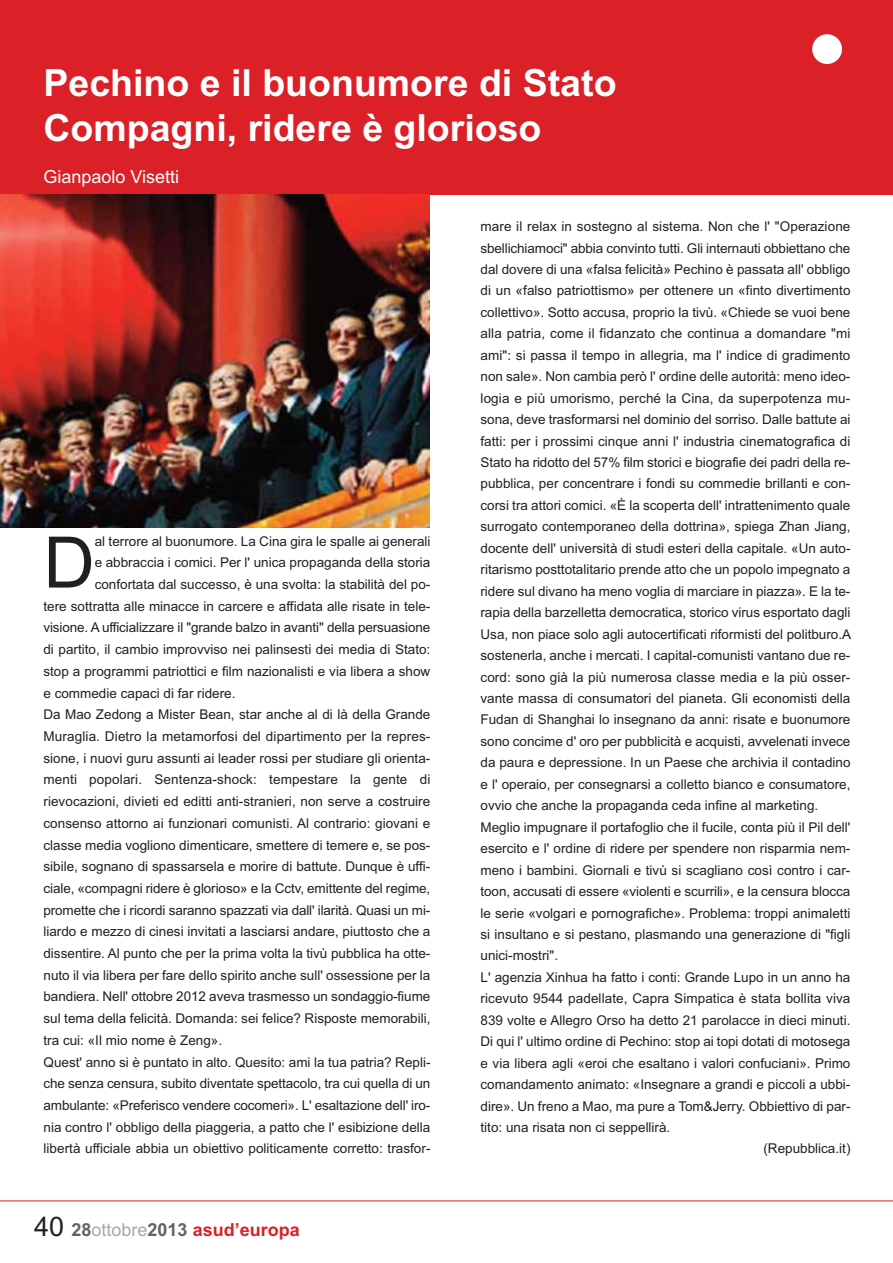
<style>
.page{position:relative;width:893px;height:1263px;background:#fff}
.page>*{position:absolute;margin:0;border:0;box-sizing:border-box;transform-origin:0 0}
.t1{font:71.1px "Arial";color:#231f20}
.t2{font:700 37.5px/45px "Arial";color:#fff}
.t3{font:700 18px "Arial";color:#db2028}
.t4{font:18px "Arial";color:#fff}
.t5{font:13.5px "Arial";color:#231f20}
.s1{font-weight:400;font-size:27px;color:#231f20}
.s2{color:#656262}
.s3{font-weight:400;color:#a9a7a6}
</style>
<div class="page">
<div style="left:0;top:0;width:892px;height:194px;background:#db2028"></div>
<div style="left:812px;top:34px;width:30px;height:30px;background:#fff;border-radius:50%"></div>
<hr style="left:0;top:1201px;width:892px;height:1px;background:#db2028">
<img style="left:0;top:194px;width:429px;height:333px">
<h2 class="t2" style="left:43px;top:64px;width:574px">Pechino e il buonumore di Stato<br>Compagni, ridere è glorioso</h2>
<h3 class="t4" style="left:43px;top:171px;width:137px">Gianpaolo Visetti</h3>
<h1 class="t1" style="left:43px;top:537px;width:53px">D</h1>
<p class="t5" style="left:95px;top:536px;width:337px">al terrore al buonumore. La Cina gira le spalle ai generali</p>
<p class="t5" style="left:95px;top:558px;width:337px">e abbraccia i comici. Per l' unica propaganda della storia</p>
<p class="t5" style="left:95px;top:579px;width:337px">confortata dal successo, è una svolta: la stabilità del po-</p>
<p class="t5" style="left:43px;top:601px;width:388px">tere sottratta alle minacce in carcere e affidata alle risate in tele-</p>
<p class="t5" style="left:43px;top:623px;width:388px">visione. A ufficializzare il "grande balzo in avanti" della persuasione</p>
<p class="t5" style="left:43px;top:644px;width:388px">di partito, il cambio improvviso nei palinsesti dei media di Stato:</p>
<p class="t5" style="left:43px;top:666px;width:388px">stop a programmi patriottici e film nazionalisti e via libera a show</p>
<p class="t5" style="left:43px;top:688px;width:193px">e commedie capaci di far ridere.</p>
<p class="t5" style="left:43px;top:710px;width:388px">Da Mao Zedong a Mister Bean, star anche al di là della Grande</p>
<p class="t5" style="left:43px;top:731px;width:388px">Muraglia. Dietro la metamorfosi del dipartimento per la repres-</p>
<p class="t5" style="left:43px;top:753px;width:388px">sione, i nuovi guru assunti ai leader rossi per studiare gli orienta-</p>
<p class="t5" style="left:43px;top:775px;width:388px">menti popolari. Sentenza-shock: tempestare la gente di</p>
<p class="t5" style="left:43px;top:796px;width:388px">rievocazioni, divieti ed editti anti-stranieri, non serve a costruire</p>
<p class="t5" style="left:43px;top:818px;width:388px">consenso attorno ai funzionari comunisti. Al contrario: giovani e</p>
<p class="t5" style="left:43px;top:840px;width:388px">classe media vogliono dimenticare, smettere di temere e, se pos-</p>
<p class="t5" style="left:43px;top:862px;width:388px">sibile, sognano di spassarsela e morire di battute. Dunque è uffi-</p>
<p class="t5" style="left:43px;top:883px;width:388px">ciale, «compagni ridere è glorioso» e la Cctv, emittente del regime,</p>
<p class="t5" style="left:43px;top:905px;width:388px">promette che i ricordi saranno spazzati via dall' ilarità. Quasi un mi-</p>
<p class="t5" style="left:43px;top:927px;width:388px">liardo e mezzo di cinesi invitati a lasciarsi andare, piuttosto che a</p>
<p class="t5" style="left:43px;top:948px;width:388px">dissentire. Al punto che per la prima volta la tivù pubblica ha otte-</p>
<p class="t5" style="left:43px;top:970px;width:388px">nuto il via libera per fare dello spirito anche sull' ossessione per la</p>
<p class="t5" style="left:44px;top:992px;width:388px">bandiera. Nell' ottobre 2012 aveva trasmesso un sondaggio-fiume</p>
<p class="t5" style="left:44px;top:1014px;width:388px">sul tema della felicità. Domanda: sei felice? Risposte memorabili,</p>
<p class="t5" style="left:44px;top:1035px;width:180px">tra cui: «Il mio nome è Zeng».</p>
<p class="t5" style="left:44px;top:1057px;width:388px">Quest' anno si è puntato in alto. Quesito: ami la tua patria? Repli-</p>
<p class="t5" style="left:44px;top:1079px;width:388px">che senza censura, subito diventate spettacolo, tra cui quella di un</p>
<p class="t5" style="left:44px;top:1100px;width:388px">ambulante: «Preferisco vendere cocomeri». L' esaltazione dell' iro-</p>
<p class="t5" style="left:44px;top:1122px;width:388px">nia contro l' obbligo della piaggeria, a patto che l' esibizione della</p>
<p class="t5" style="left:44px;top:1144px;width:388px">libertà ufficiale abbia un obiettivo politicamente corretto: trasfor-</p>
<h3 class="t3" style="left:34px;top:1223px;width:267px"><span class="s1">40</span> <span class="s2">28</span><span class="s3">ottobre</span><span class="s2">2013</span> asud’europa</h3>
<p class="t5" style="left:480px;top:221px;width:371px">mare il relax in sostegno al sistema. Non che l' "Operazione</p>
<p class="t5" style="left:480px;top:243px;width:371px">sbellichiamoci" abbia convinto tutti. Gli internauti obbiettano che</p>
<p class="t5" style="left:480px;top:264px;width:371px">dal dovere di una «falsa felicità» Pechino è passata all' obbligo</p>
<p class="t5" style="left:480px;top:286px;width:371px">di un «falso patriottismo» per ottenere un «finto divertimento</p>
<p class="t5" style="left:480px;top:307px;width:371px">collettivo». Sotto accusa, proprio la tivù. «Chiede se vuoi bene</p>
<p class="t5" style="left:480px;top:329px;width:371px">alla patria, come il fidanzato che continua a domandare "mi</p>
<p class="t5" style="left:480px;top:350px;width:371px">ami": si passa il tempo in allegria, ma l' indice di gradimento</p>
<p class="t5" style="left:480px;top:372px;width:371px">non sale». Non cambia però l' ordine delle autorità: meno ideo-</p>
<p class="t5" style="left:480px;top:393px;width:371px">logia e più umorismo, perché la Cina, da superpotenza mu-</p>
<p class="t5" style="left:480px;top:414px;width:371px">sona, deve trasformarsi nel dominio del sorriso. Dalle battute ai</p>
<p class="t5" style="left:480px;top:436px;width:371px">fatti: per i prossimi cinque anni l' industria cinematografica di</p>
<p class="t5" style="left:480px;top:457px;width:371px">Stato ha ridotto del 57% film storici e biografie dei padri della re-</p>
<p class="t5" style="left:480px;top:479px;width:371px">pubblica, per concentrare i fondi su commedie brillanti e con-</p>
<p class="t5" style="left:480px;top:500px;width:371px">corsi tra attori comici. «È la scoperta dell' intrattenimento quale</p>
<p class="t5" style="left:480px;top:522px;width:371px">surrogato contemporaneo della dottrina», spiega Zhan Jiang,</p>
<p class="t5" style="left:480px;top:543px;width:371px">docente dell' università di studi esteri della capitale. «Un auto-</p>
<p class="t5" style="left:480px;top:565px;width:371px">ritarismo posttotalitario prende atto che un popolo impegnato a</p>
<p class="t5" style="left:480px;top:586px;width:371px">ridere sul divano ha meno voglia di marciare in piazza». E la te-</p>
<p class="t5" style="left:480px;top:608px;width:371px">rapia della barzelletta democratica, storico virus esportato dagli</p>
<p class="t5" style="left:480px;top:629px;width:372px">Usa, non piace solo agli autocertificati riformisti del politburo.A</p>
<p class="t5" style="left:480px;top:650px;width:371px">sostenerla, anche i mercati. I capital-comunisti vantano due re-</p>
<p class="t5" style="left:480px;top:672px;width:371px">cord: sono già la più numerosa classe media e la più osser-</p>
<p class="t5" style="left:480px;top:693px;width:371px">vante massa di consumatori del pianeta. Gli economisti della</p>
<p class="t5" style="left:480px;top:715px;width:371px">Fudan di Shanghai lo insegnano da anni: risate e buonumore</p>
<p class="t5" style="left:480px;top:736px;width:371px">sono concime d' oro per pubblicità e acquisti, avvelenati invece</p>
<p class="t5" style="left:480px;top:758px;width:371px">da paura e depressione. In un Paese che archivia il contadino</p>
<p class="t5" style="left:480px;top:779px;width:371px">e l' operaio, per consegnarsi a colletto bianco e consumatore,</p>
<p class="t5" style="left:480px;top:801px;width:339px">ovvio che anche la propaganda ceda infine al marketing.</p>
<p class="t5" style="left:480px;top:822px;width:371px">Meglio impugnare il portafoglio che il fucile, conta più il Pil dell'</p>
<p class="t5" style="left:480px;top:844px;width:371px">esercito e l' ordine di ridere per spendere non risparmia nem-</p>
<p class="t5" style="left:480px;top:865px;width:371px">meno i bambini. Giornali e tivù si scagliano così contro i car-</p>
<p class="t5" style="left:480px;top:886px;width:371px">toon, accusati di essere «violenti e scurrili», e la censura blocca</p>
<p class="t5" style="left:480px;top:908px;width:371px">le serie «volgari e pornografiche». Problema: troppi animaletti</p>
<p class="t5" style="left:480px;top:929px;width:371px">si insultano e si pestano, plasmando una generazione di "figli</p>
<p class="t5" style="left:480px;top:951px;width:79px">unici-mostri".</p>
<p class="t5" style="left:480px;top:972px;width:371px">L' agenzia Xinhua ha fatto i conti: Grande Lupo in un anno ha</p>
<p class="t5" style="left:480px;top:994px;width:371px">ricevuto 9544 padellate, Capra Simpatica è stata bollita viva</p>
<p class="t5" style="left:480px;top:1015px;width:371px">839 volte e Allegro Orso ha detto 21 parolacce in dieci minuti.</p>
<p class="t5" style="left:480px;top:1037px;width:371px">Di qui l' ultimo ordine di Pechino: stop ai topi dotati di motosega</p>
<p class="t5" style="left:480px;top:1058px;width:371px">e via libera agli «eroi che esaltano i valori confuciani». Primo</p>
<p class="t5" style="left:480px;top:1079px;width:371px">comandamento animato: «Insegnare a grandi e piccoli a ubbi-</p>
<p class="t5" style="left:480px;top:1101px;width:371px">dire». Un freno a Mao, ma pure a Tom&amp;Jerry. Obbiettivo di par-</p>
<p class="t5" style="left:480px;top:1122px;width:191px">tito: una risata non ci seppellirà.</p>
<p class="t5" style="left:763px;top:1144px;width:88px">(Repubblica.it)</p>
</div>
